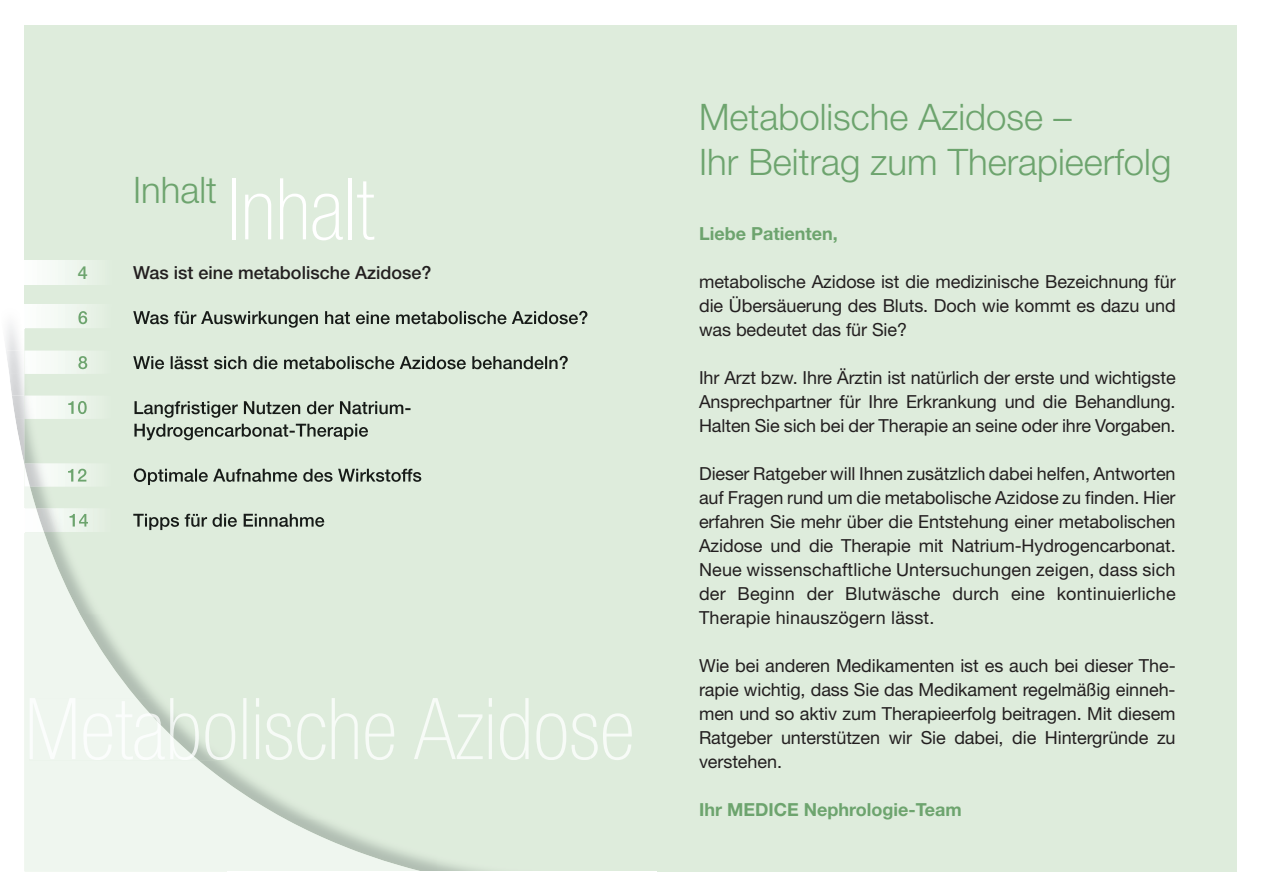
<style>
.page{position:relative;width:1262px;height:896px;background:#fff}
.page>*{position:absolute;margin:0;border:0;box-sizing:border-box;transform-origin:0 0}
.t1{font:100 condensed 85.5px "Helvetica Neue";color:#fff}
.t2{font:300 36.6px/45px "Helvetica Neue";color:#6da46e}
.t3{font:18px/24px "Helvetica Neue";letter-spacing:-.005em;color:#231f20;text-align:justify}
.t4{font:700 18px "Helvetica Neue";color:#6da46e}
.t5{font:500 18px "Helvetica Neue";color:#231f20}
.t6{font:500 18px "Helvetica Neue";color:#6da46e}
</style>
<div class="page">
<div style="left:25px;top:25px;width:1211px;height:846px;background:#deecdc"></div>
<div style="left:25px;top:261px;width:87px;height:23px;background:linear-gradient(to right,#fff,#e0eedf)"></div>
<svg style="left:25px;top:305px;width:67px;height:2px"></svg>
<img style="left:25px;top:307px;width:66px;height:14px">
<img style="left:133px;top:311px;width:454px;height:14px">
<svg style="left:78px;top:311px;width:9px;height:10px"></svg>
<svg style="left:6px;top:321px;width:568px;height:551px"></svg>
<svg style="left:25px;top:486px;width:396px;height:385px"></svg>
<svg style="left:7px;top:359px;width:2px;height:15px"></svg>
<svg style="left:7px;top:395px;width:8px;height:24px"></svg>
<svg style="left:7px;top:463px;width:23px;height:23px"></svg>
<div style="left:7px;top:508px;width:18px;height:24px;background:#fff"></div>
<svg style="left:25px;top:508px;width:19px;height:24px"></svg>
<img style="left:198px;top:698px;width:392px;height:62px">
<svg style="left:29px;top:698px;width:169px;height:62px"></svg>
<div style="left:227px;top:871px;width:429px;height:23px;background:#fff"></div>
<p class="t6" style="left:78px;top:262px;width:12px">4</p>
<h2 class="t2" style="left:133px;top:167px;width:85px">Inhalt</h2>
<h1 class="t1" style="left:227px;top:161px;width:148px">Inhalt</h1>
<p class="t5" style="left:133px;top:262px;width:300px">Was ist eine metabolische Azidose?</p>
<h2 class="t2" style="left:699px;top:94px;width:473px">Metabolische Azidose –<br>Ihr Beitrag zum Therapieerfolg</h2>
<p class="t4" style="left:699px;top:222px;width:140px">Liebe Patienten,</p>
<p class="t3" style="left:699px;top:269px;width:478px">metabolische Azidose ist die medizinische Bezeichnung für die Übersäuerung des Bluts. Doch wie kommt es dazu und was bedeutet das für Sie?</p>
<p class="t3" style="left:699px;top:365px;width:478px">Ihr Arzt bzw. Ihre Ärztin ist natürlich der erste und wichtigste Ansprechpartner für Ihre Erkrankung und die Behandlung.<br>Halten Sie sich bei der Therapie an seine oder ihre Vorgaben.</p>
<p class="t3" style="left:699px;top:461px;width:478px">Dieser Ratgeber will Ihnen zusätzlich dabei helfen, Antworten auf Fragen rund um die metabolische Azidose zu finden. Hier erfahren Sie mehr über die Entstehung einer metabolischen Azidose und die Therapie mit Natrium-Hydrogencarbonat.<br>Neue wissenschaftliche Untersuchungen zeigen, dass sich der Beginn der Blutwäsche durch eine kontinuierliche Therapie hinauszögern lässt.</p>
<p class="t3" style="left:699px;top:653px;width:478px">Wie bei anderen Medikamenten ist es auch bei dieser The&shy;rapie wichtig, dass Sie das Medikament regelmäßig einneh&shy;men und so aktiv zum Therapieerfolg beitragen. Mit diesem Ratgeber unterstützen wir Sie dabei, die Hintergründe zu verstehen.</p>
<p class="t4" style="left:699px;top:798px;width:264px">Ihr MEDICE Nephrologie-Team</p>
</div>
